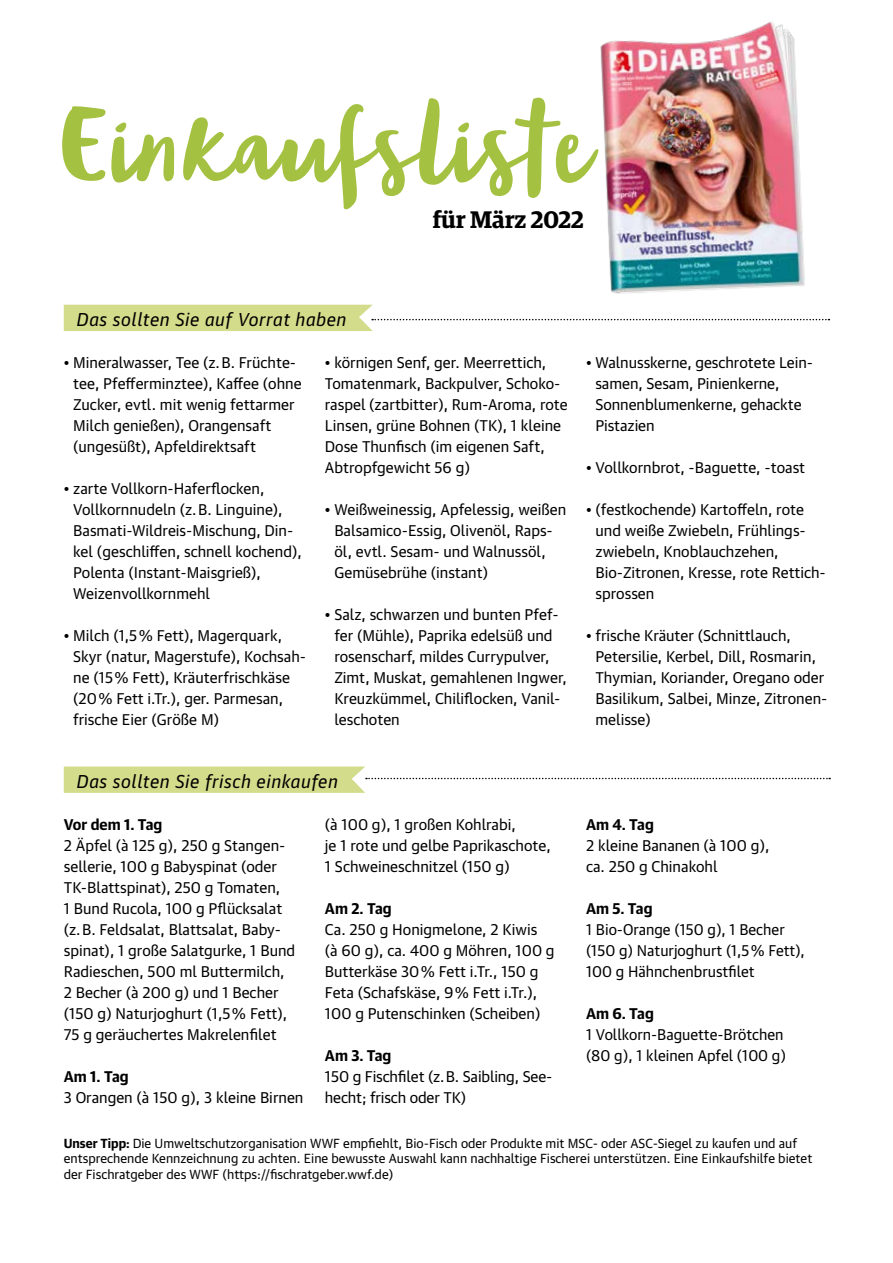
<style>
.page{position:relative;width:893px;height:1263px;background:#fff}
.page>*{position:absolute;margin:0;border:0;box-sizing:border-box;transform-origin:0 0}
.t1{font:88.05px "Blog Script";letter-spacing:-.005em;color:#a5c141}
.t2{font:600 24px "Guardian Egyp";color:#000}
.t3{font:italic 18px "Guardian Text Sans";letter-spacing:.03em;color:#000}
.t4{font:15px/21px "Guardian Text Sans";color:#000}
.t5{font:700 15px "Guardian Text Sans";color:#000}
.t6{font:12.75px/15.3px "Guardian Text Sans";color:#000}
.s1{font-weight:700}
</style>
<div class="page">
<svg style="left:64px;top:766px;width:766px;height:27px"></svg>
<svg style="left:64px;top:305px;width:765px;height:26px"></svg>
<img style="left:600px;top:21px;width:205px;height:273px">
<h1 class="t1" style="left:60px;top:97px;width:532px">Einkaufsliste</h1>
<h2 class="t2" style="left:433px;top:202px;width:153px">für März 2022</h2>
<p class="t3" style="left:77px;top:305px;width:271px">Das sollten Sie auf Vorrat haben</p>
<p class="t4" style="left:73px;top:350px;width:230px;text-indent:-9px">• Mineralwasser, Tee (z. B. Früchte&shy;tee, Pfefferminztee), Kaffee (ohne Zucker, evtl. mit wenig fettarmer Milch genießen), Orangensaft (ungesüßt), Apfeldirektsaft</p>
<p class="t4" style="left:73px;top:476px;width:230px;text-indent:-9px">• zarte Vollkorn-Haferflocken,<br>Vollkornnudeln (z. B. Linguine),<br>Basmati-Wildreis-Mischung, Din&shy;kel (geschliffen, schnell kochend),<br>Polenta (Instant-Maisgrieß),<br>Weizenvollkornmehl</p>
<p class="t4" style="left:73px;top:623px;width:234px;text-indent:-9px">• Milch (1,5% Fett), Magerquark,<br>Skyr (natur, Magerstufe), Kochsah&shy;ne (15% Fett), Kräuterfrischkäse (20% Fett i.Tr.), ger. Parmesan, frische Eier (Größe M)</p>
<p class="t4" style="left:325px;top:350px;width:244px">• körnigen Senf, ger. Meerrettich, Tomatenmark, Backpulver, Schoko&shy;raspel (zartbitter), Rum-Aroma, rote Linsen, grüne Bohnen (TK), 1 kleine Dose Thunfisch (im eigenen Saft, Abtropfgewicht 56 g)</p>
<p class="t4" style="left:334px;top:497px;width:234px;text-indent:-9px">• Weißweinessig, Apfelessig, weißen<br>Balsamico-Essig, Olivenöl, Raps&shy;öl, evtl. Sesam- und Walnussöl,<br>Gemüsebrühe (instant)</p>
<p class="t4" style="left:334px;top:602px;width:234px;text-indent:-9px">• Salz, schwarzen und bunten Pfef&shy;fer (Mühle), Paprika edelsüß und rosenscharf, mildes Currypulver,<br>Zimt, Muskat, gemahlenen Ingwer,<br>Kreuzkümmel, Chiliflocken, Vanil&shy;leschoten</p>
<p class="t3" style="left:77px;top:767px;width:263px">Das sollten Sie frisch einkaufen</p>
<p class="t5" style="left:64px;top:812px;width:100px">Vor dem 1. Tag</p>
<p class="t4" style="left:64px;top:833px;width:233px">2 Äpfel (à 125 g), 250 g Stangen&shy;sellerie, 100 g Babyspinat (oder<br>TK-Blattspinat), 250 g Tomaten,<br>1 Bund Rucola, 100 g Pflücksalat (z. B. Feldsalat, Blattsalat, Baby&shy;spinat), 1 große Salatgurke, 1 Bund<br>Radieschen, 500 ml Buttermilch,<br>2 Becher (à 200 g) und 1 Becher (150 g) Naturjoghurt (1,5% Fett),<br>75 g geräuchertes Makrelenfilet</p>
<p class="t5" style="left:64px;top:1064px;width:66px">Am 1. Tag</p>
<p class="t4" style="left:64px;top:1085px;width:241px">3 Orangen (à 150 g), 3 kleine Birnen</p>
<p class="t4" style="left:325px;top:812px;width:227px">(à 100 g), 1 großen Kohlrabi,<br>je 1 rote und gelbe Paprikaschote,<br>1 Schweineschnitzel (150 g)</p>
<p class="t5" style="left:325px;top:896px;width:68px">Am 2. Tag</p>
<p class="t4" style="left:325px;top:917px;width:231px">Ca. 250 g Honigmelone, 2 Kiwis<br>(à 60 g), ca. 400 g Möhren, 100 g<br>Butterkäse 30% Fett i.Tr., 150 g<br>Feta (Schafskäse, 9% Fett i.Tr.),<br>100 g Putenschinken (Scheiben)</p>
<p class="t5" style="left:325px;top:1043px;width:68px">Am 3. Tag</p>
<p class="t4" style="left:325px;top:1064px;width:229px">150 g Fischfilet (z. B. Saibling, See&shy;hecht; frisch oder TK)</p>
<p class="t4" style="left:595px;top:350px;width:219px;text-indent:-9px">• Walnusskerne, geschrotete Lein&shy;samen, Sesam, Pinienkerne,<br>Sonnenblumenkerne, gehackte<br>Pistazien</p>
<p class="t4" style="left:586px;top:455px;width:220px">• Vollkornbrot, -Baguette, -toast</p>
<p class="t4" style="left:595px;top:497px;width:232px;text-indent:-9px">• (festkochende) Kartoffeln, rote und weiße Zwiebeln, Frühlings&shy;zwiebeln, Knoblauchzehen,<br>Bio-Zitronen, Kresse, rote Rettich&shy;sprossen</p>
<p class="t4" style="left:595px;top:623px;width:233px;text-indent:-9px">• frische Kräuter (Schnittlauch,<br>Petersilie, Kerbel, Dill, Rosmarin,<br>Thymian, Koriander, Oregano oder<br>Basilikum, Salbei, Minze, Zitronen&shy;melisse)</p>
<p class="t5" style="left:586px;top:812px;width:69px">Am 4. Tag</p>
<p class="t4" style="left:586px;top:833px;width:185px">2 kleine Bananen (à 100 g), ca. 250 g Chinakohl</p>
<p class="t5" style="left:586px;top:896px;width:68px">Am 5. Tag</p>
<p class="t4" style="left:586px;top:917px;width:220px">1 Bio-Orange (150 g), 1 Becher (150 g) Naturjoghurt (1,5% Fett),<br>100 g Hähnchenbrustfilet</p>
<p class="t5" style="left:586px;top:1001px;width:69px">Am 6. Tag</p>
<p class="t4" style="left:586px;top:1022px;width:201px">1 Vollkorn-Baguette-Brötchen (80 g), 1 kleinen Apfel (100 g)</p>
<p class="t6" style="left:64px;top:1134px;width:750px"><span class="s1">Unser Tipp:</span> Die Umweltschutzorganisation WWF empfiehlt, Bio-Fisch oder Produkte mit MSC- oder ASC-Siegel zu kaufen und auf entsprechende Kennzeichnung zu achten. Eine bewusste Auswahl kann nachhaltige Fischerei unterstützen. Eine Einkaufshilfe bietet der Fischratgeber des WWF (https://fischratgeber.wwf.de)</p>
</div>
